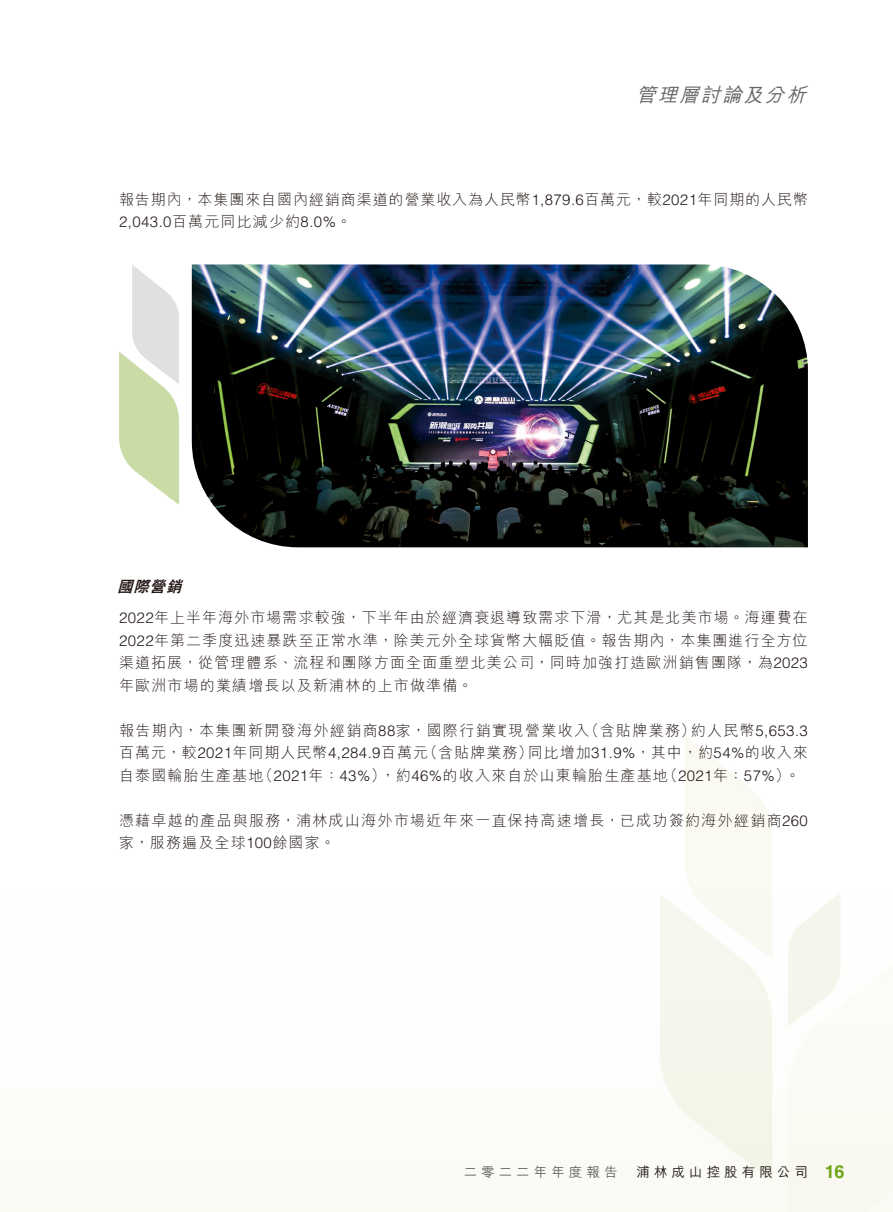
<style>
.page{position:relative;width:893px;height:1212px;background:#fff}
.page>*{position:absolute;margin:0;border:0;box-sizing:border-box;transform-origin:0 0}
.t1{font:italic 500 19.5px "M Hei HK";color:#666565}
.t2{font:700 18px "Helvetica LT Std";color:#6ea516}
.t3{font:300 15px/22.5px "M Hei HK";letter-spacing:.08em;color:#231916}
.t4{font:300 15px "Helvetica LT Std";letter-spacing:.03em;color:#231916}
.t5{font:300 15px "M Hei HK";letter-spacing:.06em;color:#231916}
.t6{font:italic 800 15px "C Hei 2 HK";color:#231916}
.t7{font:500 13.5px "M Hei HK";letter-spacing:.3em;color:#231916}
.t8{font:500 13.5px "M Hei HK";letter-spacing:.3em;color:#666565}
.s1{font-family:"Helvetica LT Std"}
.s2{font-family:"M Hei HK"}
</style>
<div class="page">
<svg style="left:119px;top:264px;width:60px;height:241px"></svg>
<img style="left:192px;top:264px;width:616px;height:283px">
<h1 class="t1" style="left:636px;top:81px;width:178px">管理層討論及分析</h1>
<p class="t5" style="left:119px;top:192px;width:690px">報告期內，本集團來自國內經銷商渠道的營業收入為人民幣<span class="s1">1,879.6</span>百萬元，較<span class="s1">2021</span>年同期的人民幣</p>
<p class="t4" style="left:119px;top:213px;width:234px">2,043.0<span class="s2">百萬元同比減少約</span>8.0%<span class="s2">。</span></p>
<p class="t6" style="left:118px;top:579px;width:69px">國際營銷</p>
<p class="t3" style="left:119px;top:606px;width:690px;text-align:justify"><span class="s1">2022</span>年上半年海外市場需求較強，下半年由於經濟衰退導致需求下滑，尤其是北美市場。海運費在<span class="s1">2022</span>年第二季度迅速暴跌至正常水準，除美元外全球貨幣大幅貶值。報告期內，本集團進行全方位渠道拓展，從管理體系、流程和團隊方面全面重塑北美公司，同時加強打造歐洲銷售團隊，為<span class="s1">2023</span>年歐洲市場的業績增長以及新浦林的上市做準備。</p>
<p class="t4" style="left:691px;top:721px;width:119px"><span class="s2">約人民幣</span>5,653.3</p>
<p class="t3" style="left:528px;top:719px;width:282px;text-indent:-409px">報告期內，本集團新開發海外經銷商<span class="s1">88</span>家，國際行銷實現營業收入<br>同比增加<span class="s1">31.9%</span>，其中，約<span class="s1">54%</span>的收入來</p>
<p class="t3" style="left:584px;top:719px;width:113px">（含貼牌業務）</p>
<p class="t3" style="left:423px;top:741px;width:111px">（含貼牌業務）</p>
<p class="t3" style="left:119px;top:741px;width:311px">百萬元，較<span class="s1">2021</span>年同期人民幣<span class="s1">4,284.9</span>百萬元</p>
<p class="t4" style="left:258px;top:766px;width:129px"><span class="s2">（</span>2021<span class="s2">年：</span>43%<span class="s2">）</span></p>
<p class="t4" style="left:663px;top:766px;width:129px"><span class="s2">（</span>2021<span class="s2">年：</span>57%<span class="s2">(</span></p>
<p class="t3" style="left:381px;top:764px;width:289px">，約<span class="s1">46%</span>的收入來自於山東輪胎生產基地</p>
<p class="t3" style="left:119px;top:764px;width:146px">自泰國輪胎生產基地</p>
<p class="t3" style="left:119px;top:809px;width:690px">憑藉卓越的產品與服務，浦林成山海外市場近年來一直保持高速增長，已成功簽約海外經銷商<span class="s1">260</span>家，服務遍及全球<span class="s1">100</span>餘國家。</p>
<p class="t3" style="left:785px;top:764px;width:16px">。</p>
<p class="t8" style="left:464px;top:1162px;width:155px">二零二二年年度報告</p>
<p class="t7" style="left:636px;top:1162px;width:173px">浦林成山控股有限公司</p>
<p class="t2" style="left:825px;top:1161px;width:21px">16</p>
</div>
